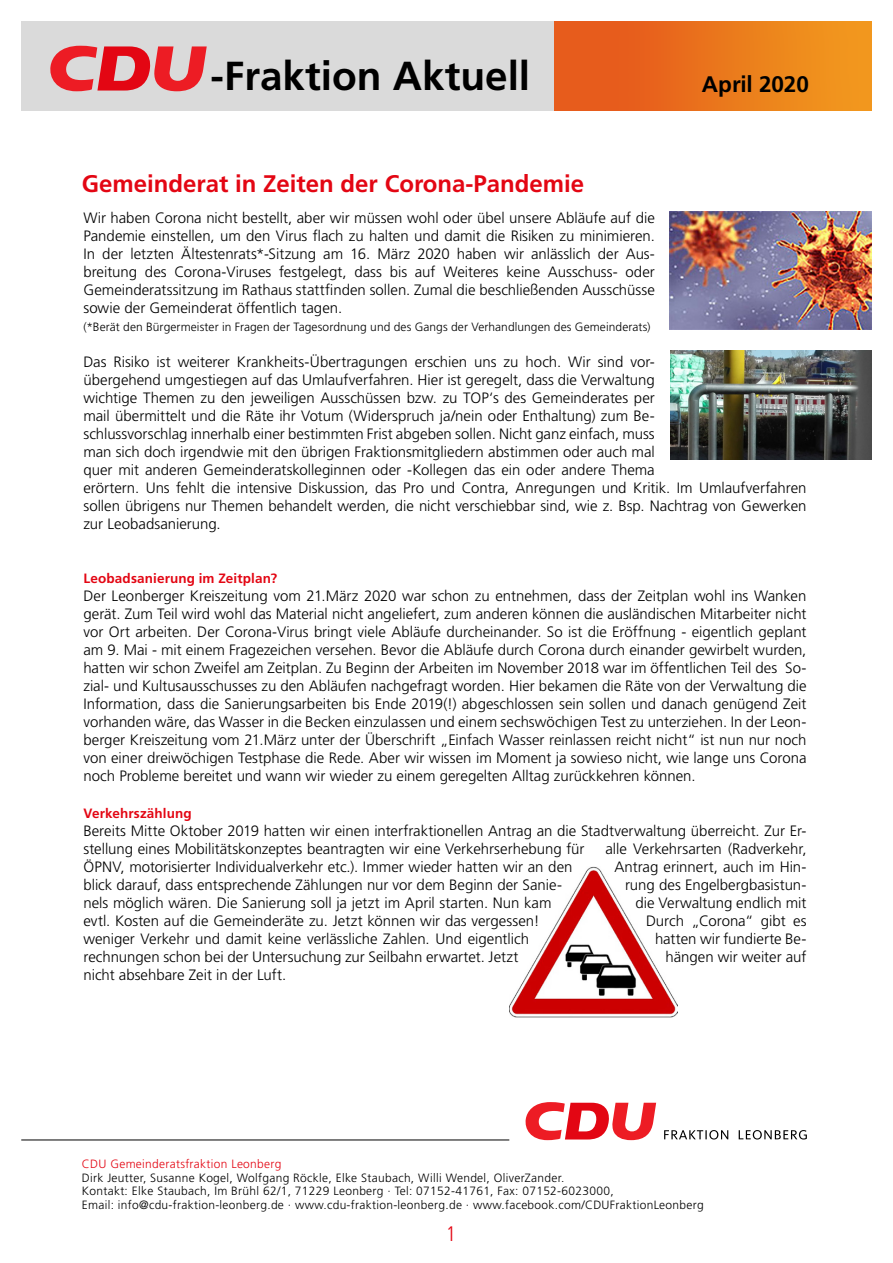
<style>
.page{position:relative;width:893px;height:1263px;background:#fff}
.page>*{position:absolute;margin:0;border:0;box-sizing:border-box;transform-origin:0 0}
.t1{font:700 40.5px "Frutiger LT Std";color:#000}
.t2{font:700 24px "Frutiger LT Std";color:#e30613}
.t3{font:700 22.5px "Frutiger LT Std";color:#000}
.t4{font:300 condensed 21px "Frutiger";color:#e30613}
.t5{font:300 15px/18px "Frutiger LT Std";color:#000;text-align:justify}
.t6{font:700 13.5px "Frutiger LT Std";letter-spacing:.01em;color:#e30613}
.t7{font:300 12px/13.5px "Frutiger LT Std";letter-spacing:.025em;color:#000}
.t8{font:300 12px "Frutiger LT Std";letter-spacing:.005em;color:#000}
.t9{font:300 12px "Frutiger LT Std";letter-spacing:.025em;color:#e30613}
</style>
<div class="page">
<img style="left:554px;top:21px;width:318px;height:90px">
<div style="left:22px;top:21px;width:532px;height:90px;background:#dadada"></div>
<svg style="left:50px;top:46px;width:157px;height:45px"></svg>
<hr style="left:21px;top:1140px;width:488px;height:1px;background:#000">
<svg style="left:525px;top:1102px;width:131px;height:38px"></svg>
<svg style="left:664px;top:1130px;width:143px;height:9px"></svg>
<img style="left:510px;top:866px;width:168px;height:151px">
<img style="left:670px;top:211px;width:202px;height:119px">
<img style="left:670px;top:351px;width:202px;height:109px">
<h1 class="t1" style="left:211px;top:52px;width:321px">-Fraktion Aktuell</h1>
<h2 class="t2" style="left:82px;top:170px;width:504px">Gemeinderat in Zeiten der Corona-Pandemie</h2>
<h3 class="t3" style="left:702px;top:71px;width:108px">April 2020</h3>
<p class="t5" style="left:83px;top:209px;width:573px">Wir haben Corona nicht bestellt, aber wir müssen wohl oder übel unsere Abläufe auf die Pandemie einstellen, um den Virus flach zu halten und damit die Risiken zu minimieren.<br>In der letzten Ältestenrats*-Sitzung am 16. März 2020 haben wir anlässlich der Aus&shy;breitung des Corona-Viruses festgelegt, dass bis auf Weiteres keine Ausschuss- oder Gemeinderatssitzung im Rathaus stattfinden sollen. Zumal die beschließenden Ausschüsse sowie der Gemeinderat öffentlich tagen.</p>
<p class="t8" style="left:83px;top:320px;width:569px">(*Berät den Bürgermeister in Fragen der Tagesordnung und des Gangs der Verhandlungen des Gemeinderats)</p>
<p class="t5" style="left:83px;top:353px;width:725px;text-align:left">Das Risiko ist weiterer Krankheits-Übertragungen erschien uns zu hoch. Wir sind vor-<br>übergehend umgestiegen auf das Umlaufverfahren. Hier ist geregelt, dass die Verwaltung<br>wichtige Themen zu den jeweiligen Ausschüssen bzw. zu TOP‘s des Gemeinderates per<br>mail übermittelt und die Räte ihr Votum (Widerspruch ja/nein oder Enthaltung) zum Be-<br>schlussvorschlag innerhalb einer bestimmten Frist abgeben sollen. Nicht ganz einfach, muss<br>man sich doch irgendwie mit den übrigen Fraktionsmitgliedern abstimmen oder auch mal<br>quer mit anderen Gemeinderatskolleginnen oder -Kollegen das ein oder andere Thema<br>erörtern. Uns fehlt die intensive Diskussion, das Pro und Contra, Anregungen und Kritik. Im Umlaufverfahren sollen übrigens nur Themen behandelt werden, die nicht verschiebbar sind, wie z. Bsp. Nachtrag von Gewerken zur Leobadsanierung.</p>
<p class="t6" style="left:83px;top:571px;width:195px">Leobadsanierung im Zeitplan?</p>
<p class="t5" style="left:83px;top:587px;width:725px">Der Leonberger Kreiszeitung vom 21.März 2020 war schon zu entnehmen, dass der Zeitplan wohl ins Wanken gerät. Zum Teil wird wohl das Material nicht angeliefert, zum anderen können die ausländischen Mitarbeiter nicht vor Ort arbeiten. Der Corona-Virus bringt viele Abläufe durcheinander. So ist die Eröffnung - eigentlich geplant am 9. Mai - mit einem Fragezeichen versehen. Bevor die Abläufe durch Corona durch einander gewirbelt wurden, hatten wir schon Zweifel am Zeitplan. Zu Beginn der Arbeiten im November 2018 war im öffentlichen Teil des So&shy;zial- und Kultusausschusses zu den Abläufen nachgefragt worden. Hier bekamen die Räte von der Verwaltung die Information, dass die Sanierungsarbeiten bis Ende 2019(!) abgeschlossen sein sollen und danach genügend Zeit vorhanden wäre, das Wasser in die Becken einzulassen und einem sechswöchigen Test zu unterziehen. In der Leon&shy;berger Kreiszeitung vom 21.März unter der Überschrift „Einfach Wasser reinlassen reicht nicht“ ist nun nur noch von einer dreiwöchigen Testphase die Rede. Aber wir wissen im Moment ja sowieso nicht, wie lange uns Corona noch Probleme bereitet und wann wir wieder zu einem geregelten Alltag zurückkehren können.</p>
<p class="t6" style="left:83px;top:805px;width:110px">Verkehrszählung</p>
<p class="t5" style="left:83px;top:821px;width:724px">Bereits Mitte Oktober 2019 hatten wir einen interfraktionellen Antrag an die Stadtverwaltung ü berreicht. Zur Er&shy;stellung eines Mobilitätskonzeptes beantragten wir eine Verkehrserhebung für</p>
<p class="t5" style="left:605px;top:839px;width:203px">alle Verkehrsarten (Radverkehr,</p>
<p class="t5" style="left:83px;top:857px;width:491px">ÖPNV, motorisierter Individualverkehr etc.). Immer wieder hatten wir an den</p>
<p class="t5" style="left:614px;top:857px;width:193px">Antrag erinnert, auch im Hin-</p>
<p class="t5" style="left:83px;top:875px;width:480px">blick darauf, dass entsprechende Zählungen nur vor dem Beginn der Sanie-</p>
<p class="t5" style="left:625px;top:875px;width:183px">rung des Engelbergbasistun-</p>
<p class="t5" style="left:83px;top:893px;width:470px">nels möglich wären. Die Sanierung soll ja jetzt im April starten. Nun kam</p>
<p class="t5" style="left:635px;top:893px;width:173px">die Verwaltung endlich mit</p>
<p class="t5" style="left:83px;top:911px;width:458px">evtl. Kosten auf die Gemeinderäte zu. Jetzt können wir das vergessen!</p>
<p class="t5" style="left:646px;top:911px;width:162px">Durch „Corona“ gibt es</p>
<p class="t5" style="left:83px;top:929px;width:447px">weniger Verkehr und damit keine verlässliche Zahlen. Und eigentlich</p>
<p class="t5" style="left:655px;top:929px;width:153px">hatten wir fundierte Be-</p>
<p class="t5" style="left:83px;top:947px;width:436px">rechnungen schon bei der Untersuchung zur Seilbahn erwartet. Jetzt</p>
<p class="t5" style="left:665px;top:947px;width:142px">hängen wir weiter auf</p>
<p class="t5" style="left:83px;top:965px;width:204px">nicht absehbare Zeit in der Luft.</p>
<p class="t9" style="left:82px;top:1157px;width:201px">CDU Gemeinderatsfraktion Leonberg</p>
<p class="t7" style="left:82px;top:1171px;width:623px">Dirk Jeutter, Susanne Kogel, Wolfgang Röckle, Elke Staubach, Willi Wendel, OliverZander.<br>Kontakt: Elke Staubach, Im Brühl 62/1, 71229 Leonberg · Tel: 07152-41761, Fax: 07152-6023000,<br>Email: info@cdu-fraktion-leonberg.de · www.cdu-fraktion-leonberg.de · www.facebook.com/CDUFraktionLeonberg</p>
<h3 class="t4" style="left:446px;top:1222px;width:12px">1</h3>
</div>
